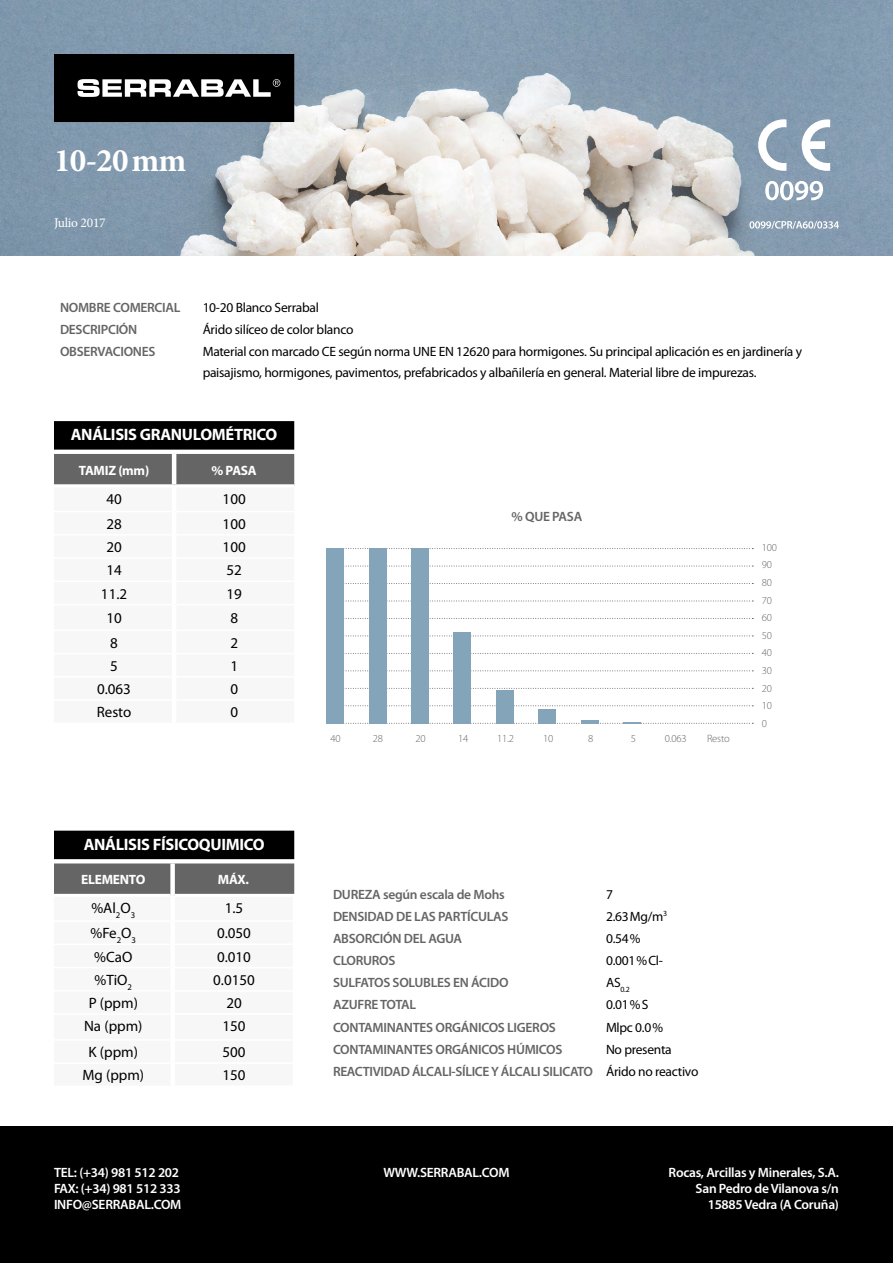
<style>
.page{position:relative;width:893px;height:1263px;background:#fff}
.page>*{position:absolute;margin:0;border:0;box-sizing:border-box;transform-origin:0 0}
.Chart{font:234px "Chartwell Bars Vertical";color:#84a4ba}
.Título_nombre_produc{font:700 33px "Minion Pro";letter-spacing:-.02em;color:#fff}
.Análisis{font:700 16.5px "Myriad Pro";letter-spacing:-.02em;color:#fff}
.Datos_s_gris{font:15px "Myriad Pro";color:#000}
.Datos_s_blanco{font:13.5px/21px "Myriad Pro";letter-spacing:-.02em;color:#000}
.Encabezados_s_blanco{font:600 13.5px "Myriad Pro";letter-spacing:-.02em;color:#656565}
.t1{font:600 13.5px "Myriad Pro";letter-spacing:-.02em;color:#fff}
.Encabezados_s_gris{font:700 13.5px "Myriad Pro";letter-spacing:-.02em;color:#fff}
.Título_nombre_produc-2{font:13.5px "Minion Pro";letter-spacing:-.02em;color:#fff}
.Ejes{font:300 10.65px "Myriad Pro";letter-spacing:-.02em;color:#656565}
.Encabezados_s_blanco-2{font:300 10.65px "Myriad Pro";letter-spacing:-.02em;color:#656565}
.Datos_s_blanco-2{font:7.8px "Myriad Pro";color:#000}
</style>
<div class="page">
<div style="left:0;top:1127px;width:893px;height:136px;background:#000"></div>
<svg style="left:327px;top:723px;width:426px;height:1px"></svg>
<svg style="left:327px;top:548px;width:426px;height:1px"></svg>
<svg style="left:327px;top:705px;width:426px;height:1px"></svg>
<svg style="left:327px;top:688px;width:426px;height:1px"></svg>
<svg style="left:327px;top:670px;width:426px;height:1px"></svg>
<svg style="left:327px;top:653px;width:426px;height:1px"></svg>
<svg style="left:327px;top:635px;width:426px;height:1px"></svg>
<svg style="left:327px;top:618px;width:426px;height:1px"></svg>
<svg style="left:327px;top:601px;width:426px;height:1px"></svg>
<svg style="left:327px;top:583px;width:426px;height:1px"></svg>
<svg style="left:327px;top:566px;width:426px;height:1px"></svg>
<img style="left:0;top:0;width:893px;height:255px">
<svg style="left:802px;top:119px;width:28px;height:52px"></svg>
<svg style="left:758px;top:119px;width:28px;height:52px"></svg>
<svg style="left:765px;top:181px;width:58px;height:19px"></svg>
<svg style="left:749px;top:221px;width:90px;height:8px"></svg>
<div style="left:54px;top:421px;width:240px;height:29px;background:#000"></div>
<div style="left:54px;top:831px;width:240px;height:28px;background:#000"></div>
<div style="left:54px;top:863px;width:240px;height:31px;background:#656565"></div>
<div style="left:170px;top:863px;width:5px;height:32px;background:#fff"></div>
<div style="left:54px;top:454px;width:240px;height:30px;background:#656565"></div>
<hr style="left:172px;top:454px;width:4px;height:30px;background:#fff">
<svg style="left:54px;top:54px;width:240px;height:68px;background:#212121"></svg>
<p class="Título_nombre_produc" style="left:54px;top:137px;width:134px">10-20mm</p>
<p class="Título_nombre_produc-2" style="left:54px;top:214px;width:53px">Julio 2017</p>
<p class="Encabezados_s_blanco" style="left:60px;top:300px;width:122px">NOMBRE COMERCIAL</p>
<p class="Datos_s_blanco" style="left:203px;top:297px;width:118px">10-20 Blanco Serrabal</p>
<p class="Encabezados_s_blanco" style="left:60px;top:322px;width:79px">DESCRIPCIÓN</p>
<p class="Datos_s_blanco" style="left:203px;top:319px;width:152px">Árido silíceo de color blanco</p>
<p class="Encabezados_s_blanco" style="left:60px;top:344px;width:97px">OBSERVACIONES</p>
<p class="Datos_s_blanco" style="left:203px;top:341px;width:601px">Material con marcado CE según norma UNE EN 12620 para hormigones. Su principal aplicación es en jardinería y paisajismo, hormigones, pavimentos, prefabricados y albañilería en general. Material libre de impurezas.</p>
<p class="Análisis" style="left:71px;top:425px;width:208px">ANÁLISIS GRANULOMÉTRICO</p>
<p class="Encabezados_s_gris" style="left:79px;top:463px;width:72px">TAMIZ (mm)</p>
<p class="Encabezados_s_gris" style="left:212px;top:463px;width:47px">% PASA</p>
<p class="Datos_s_gris" style="left:106px;top:491px;width:17px">40</p>
<p class="Datos_s_gris" style="left:223px;top:491px;width:25px">100</p>
<p class="Datos_s_gris" style="left:106px;top:516px;width:17px">28</p>
<p class="Datos_s_gris" style="left:223px;top:516px;width:25px">100</p>
<p class="Datos_s_gris" style="left:106px;top:539px;width:17px">20</p>
<p class="Datos_s_gris" style="left:223px;top:539px;width:25px">100</p>
<p class="Datos_s_gris" style="left:106px;top:562px;width:17px">14</p>
<p class="Datos_s_gris" style="left:226px;top:562px;width:17px">52</p>
<p class="Datos_s_gris" style="left:101px;top:585px;width:28px">11.2</p>
<p class="Datos_s_gris" style="left:226px;top:585px;width:17px">19</p>
<p class="Datos_s_gris" style="left:106px;top:610px;width:17px">10</p>
<p class="Datos_s_gris" style="left:230px;top:610px;width:9px">8</p>
<p class="Datos_s_gris" style="left:110px;top:634px;width:9px">8</p>
<p class="Datos_s_gris" style="left:230px;top:634px;width:9px">2</p>
<p class="Datos_s_gris" style="left:110px;top:658px;width:9px">5</p>
<p class="Datos_s_gris" style="left:230px;top:658px;width:9px">1</p>
<p class="Datos_s_gris" style="left:97px;top:681px;width:35px">0.063</p>
<p class="Datos_s_gris" style="left:230px;top:681px;width:9px">0</p>
<p class="Datos_s_gris" style="left:97px;top:704px;width:36px">Resto</p>
<p class="Datos_s_gris" style="left:230px;top:704px;width:9px">0</p>
<p class="Análisis" style="left:84px;top:835px;width:182px">ANÁLISIS FÍSICOQUIMICO</p>
<p class="Encabezados_s_gris" style="left:81px;top:872px;width:66px">ELEMENTO</p>
<p class="Encabezados_s_gris" style="left:218px;top:872px;width:32px">MÁX.</p>
<p class="Datos_s_gris" style="left:91px;top:899px;width:45px">%Al<sub>2</sub>O<sub>3</sub></p>
<p class="Datos_s_gris" style="left:91px;top:925px;width:47px">%Fe<sub>2</sub>O<sub>3</sub></p>
<p class="Datos_s_gris" style="left:94px;top:948px;width:40px">%CaO</p>
<p class="Datos_s_gris" style="left:95px;top:972px;width:39px">%TiO<sub>2</sub></p>
<p class="Datos_s_gris" style="left:89px;top:995px;width:51px">P (ppm)</p>
<p class="Datos_s_gris" style="left:84px;top:1018px;width:60px">Na (ppm)</p>
<p class="Datos_s_gris" style="left:89px;top:1044px;width:51px">K (ppm)</p>
<p class="Datos_s_gris" style="left:82px;top:1067px;width:63px">Mg (ppm)</p>
<p class="Datos_s_gris" style="left:225px;top:899px;width:20px">1.5</p>
<p class="Datos_s_gris" style="left:217px;top:925px;width:35px">0.050</p>
<p class="Datos_s_gris" style="left:217px;top:948px;width:35px">0.010</p>
<p class="Datos_s_gris" style="left:213px;top:972px;width:43px">0.0150</p>
<p class="Datos_s_gris" style="left:226px;top:995px;width:17px">20</p>
<p class="Datos_s_gris" style="left:222px;top:1018px;width:25px">150</p>
<p class="Datos_s_gris" style="left:222px;top:1044px;width:25px">500</p>
<p class="Datos_s_gris" style="left:222px;top:1067px;width:25px">150</p>
<p class="t1" style="left:54px;top:1164px;width:127px">TEL: (+34) 981 512 202</p>
<p class="t1" style="left:54px;top:1181px;width:128px">FAX: (+34) 981 512 333</p>
<p class="t1" style="left:54px;top:1197px;width:129px">INFO@SERRABAL.COM</p>
<p class="Encabezados_s_blanco" style="left:512px;top:509px;width:72px">% QUE PASA</p>
<p class="Chart" style="left:314px;top:499px;width:425px">100+100+100+52+19+8+2+1+0+0</p>
<p class="Ejes" style="left:330px;top:732px;width:12px">40</p>
<p class="Ejes" style="left:373px;top:732px;width:12px">28</p>
<p class="Ejes" style="left:415px;top:732px;width:12px">20</p>
<p class="Ejes" style="left:458px;top:732px;width:12px">14</p>
<p class="Ejes" style="left:497px;top:732px;width:18px">11.2</p>
<p class="Ejes" style="left:543px;top:732px;width:12px">10</p>
<p class="Ejes" style="left:588px;top:732px;width:7px">8</p>
<p class="Ejes" style="left:631px;top:732px;width:7px">5</p>
<p class="Ejes" style="left:665px;top:732px;width:23px">0.063</p>
<p class="Ejes" style="left:707px;top:732px;width:24px">Resto</p>
<p class="Encabezados_s_blanco-2" style="left:762px;top:541px;width:17px">100</p>
<p class="Encabezados_s_blanco-2" style="left:762px;top:559px;width:12px">90</p>
<p class="Encabezados_s_blanco-2" style="left:762px;top:576px;width:12px">80</p>
<p class="Encabezados_s_blanco-2" style="left:762px;top:594px;width:12px">70</p>
<p class="Encabezados_s_blanco-2" style="left:762px;top:612px;width:12px">60</p>
<p class="Encabezados_s_blanco-2" style="left:762px;top:629px;width:12px">50</p>
<p class="Encabezados_s_blanco-2" style="left:762px;top:647px;width:12px">40</p>
<p class="Encabezados_s_blanco-2" style="left:762px;top:665px;width:12px">30</p>
<p class="Encabezados_s_blanco-2" style="left:762px;top:682px;width:12px">20</p>
<p class="Encabezados_s_blanco-2" style="left:762px;top:700px;width:12px">10</p>
<p class="Encabezados_s_blanco-2" style="left:762px;top:717px;width:7px">0</p>
<p class="Encabezados_s_blanco" style="left:333px;top:887px;width:173px">DUREZA según escala de Mohs</p>
<p class="Encabezados_s_blanco" style="left:333px;top:909px;width:177px">DENSIDAD DE LAS PARTÍCULAS</p>
<p class="Encabezados_s_blanco" style="left:333px;top:931px;width:130px">ABSORCIÓN DEL AGUA</p>
<p class="Encabezados_s_blanco" style="left:333px;top:953px;width:64px">CLORUROS</p>
<p class="Encabezados_s_blanco" style="left:333px;top:975px;width:177px">SULFATOS SOLUBLES EN ÁCIDO</p>
<p class="Encabezados_s_blanco" style="left:333px;top:997px;width:85px">AZUFRE TOTAL</p>
<p class="Encabezados_s_blanco" style="left:333px;top:1019px;width:224px">CONTAMINANTES ORGÁNICOS LIGEROS</p>
<p class="Encabezados_s_blanco" style="left:333px;top:1042px;width:231px">CONTAMINANTES ORGÁNICOS HÚMICOS</p>
<p class="Encabezados_s_blanco" style="left:333px;top:1064px;width:262px">REACTIVIDAD ÁLCALI-SÍLICE Y ÁLCALI SILICATO</p>
<p class="Datos_s_blanco" style="left:606px;top:884px;width:8px">7</p>
<p class="Datos_s_blanco" style="left:606px;top:906px;width:63px">2.63Mg/m<sup>3</sup></p>
<p class="Datos_s_blanco" style="left:606px;top:928px;width:36px">0.54%</p>
<p class="Datos_s_blanco" style="left:606px;top:950px;width:59px">0.001%Cl-</p>
<p class="Datos_s_blanco-2" style="left:606px;top:985px;width:25px"><sup>AS</sup>0.2</p>
<p class="Datos_s_blanco" style="left:606px;top:995px;width:44px">0.01%S</p>
<p class="Datos_s_blanco" style="left:606px;top:1017px;width:59px">Mlpc 0.0%</p>
<p class="Datos_s_blanco" style="left:606px;top:1039px;width:67px">No presenta</p>
<p class="Datos_s_blanco" style="left:606px;top:1061px;width:94px">Árido no reactivo</p>
<p class="t1" style="left:383px;top:1164px;width:128px">WWW.SERRABAL.COM</p>
<p class="t1" style="left:669px;top:1164px;width:172px">Rocas, Arcillas y Minerales, S.A.</p>
<p class="t1" style="left:696px;top:1181px;width:145px">San Pedro de Vilanova s/n</p>
<p class="t1" style="left:708px;top:1197px;width:133px">15885 Vedra (A Coruña)</p>
</div>
